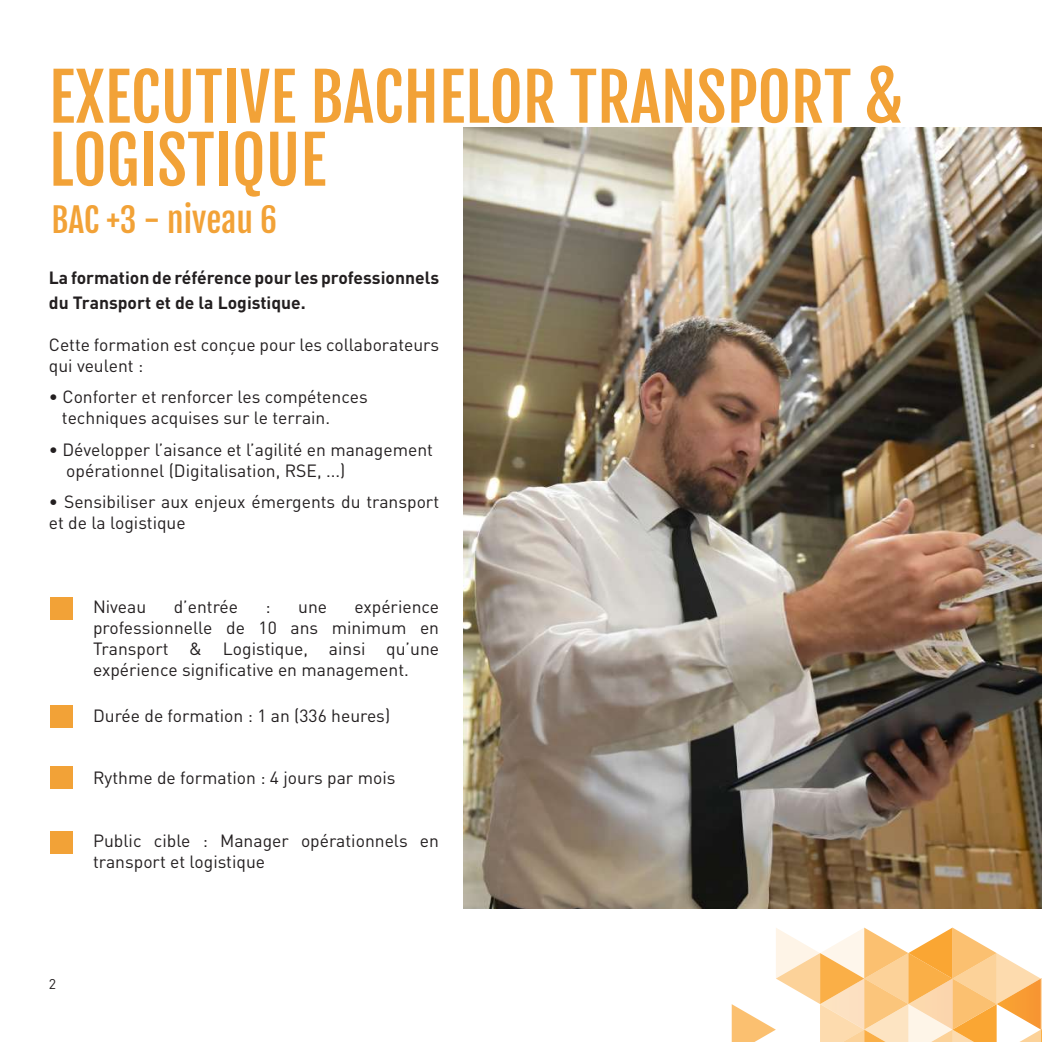
<style>
.page{position:relative;width:1042px;height:1042px;background:#fff}
.page>*{position:absolute;margin:0;border:0;box-sizing:border-box;transform-origin:0 0}
.t1{font:64.75px/63px "Fjalla One";color:#f2a237}
.t2{font:33.25px "Fjalla One";color:#f2a237}
.t3{font:17.5px/21px "DINOT";color:#231f20}
.t4{font:700 17.5px/25.2px "DINOT";color:#231f20}
.t5{font:14px "DINOT";color:#231f20}
</style>
<div class="page">
<div style="left:50px;top:597px;width:23px;height:22px;background:#f2a237"></div>
<div style="left:50px;top:705px;width:23px;height:23px;background:#f2a237"></div>
<div style="left:50px;top:766px;width:23px;height:23px;background:#f2a237"></div>
<div style="left:50px;top:831px;width:23px;height:23px;background:#f2a237"></div>
<img style="left:464px;top:127px;width:578px;height:782px">
<svg style="left:732px;top:927px;width:310px;height:115px"></svg>
<h1 class="t1" style="left:49px;top:66px;width:856px">EXECUTIVE BACHELOR TRANSPORT &amp;<br>LOGISTIQUE</h1>
<h2 class="t2" style="left:51px;top:200px;width:227px">BAC +3 - niveau 6</h2>
<p class="t4" style="left:49px;top:264px;width:392px">La formation de référence pour les professionnels du Transport et de la Logistique.</p>
<p class="t3" style="left:49px;top:334px;width:392px">Cette formation est conçue pour les collaborateurs qui veulent :</p>
<p class="t3" style="left:62px;top:386px;width:307px;text-indent:-13px">• Conforter et renforcer les compétences techniques acquises sur le terrain.</p>
<p class="t3" style="left:66px;top:439px;width:368px;text-indent:-17px">• Développer l’aisance et l’agilité en management opérationnel (Digitalisation, RSE, ...)</p>
<p class="t3" style="left:49px;top:491px;width:392px">• Sensibiliser aux enjeux émergents du transport et de la logistique</p>
<p class="t3" style="left:93px;top:595px;width:347px;text-align:justify;text-indent:261px">expérience professionnelle de 10 ans minimum en Transport &amp; Logistique, ainsi qu’une expérience significative en management.</p>
<p class="t3" style="left:93px;top:705px;width:299px">Durée de formation : 1 an (336 heures)</p>
<p class="t3" style="left:93px;top:595px;width:55px">Niveau</p>
<p class="t3" style="left:174px;top:595px;width:66px">d’entrée</p>
<p class="t3" style="left:266px;top:595px;width:7px">:</p>
<p class="t3" style="left:298px;top:595px;width:30px">une</p>
<p class="t3" style="left:93px;top:766px;width:304px">Rythme de formation : 4 jours par mois</p>
<p class="t3" style="left:93px;top:830px;width:347px">Public cible : Manager opérationnels en transport et logistique</p>
<p class="t5" style="left:49px;top:975px;width:9px">2</p>
</div>
